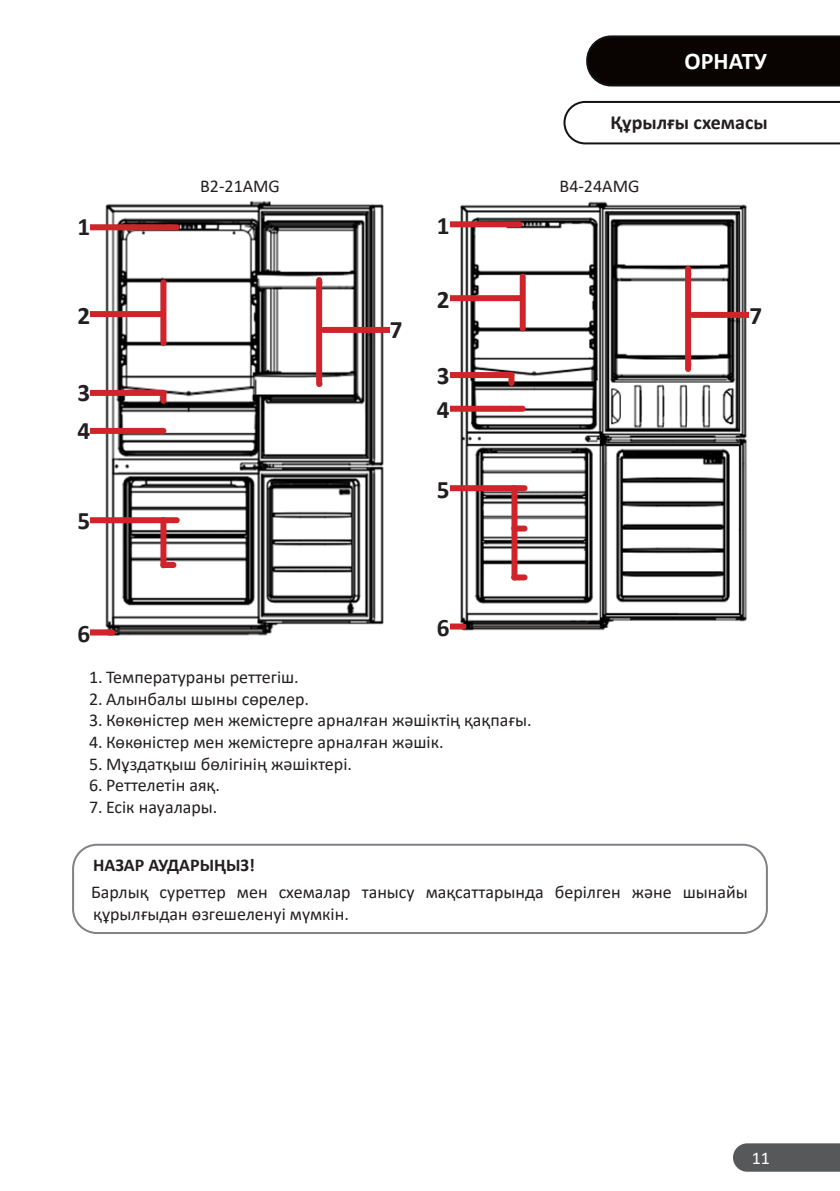
<style>
.page{position:relative;width:840px;height:1191px;background:#fff}
.page>*{position:absolute;margin:0;border:0;box-sizing:border-box;transform-origin:0 0}
.Цифры_на_схемах{font:700 25.2px "Calibri";color:#231f20}
.Заголовок_раздела{font:700 24px "Calibri";color:#fff}
.Подзаголовок{font:700 20px "Calibri";color:#231f20}
.Тексты_в__пузырях{font:18px/21.6px "Calibri";color:#231f20}
.Тексты_в__пузырях-2{font:700 18px "Calibri";color:#231f20}
.t1{font:18px "Calibri";color:#fff}
</style>
<div class="page">
<div style="left:733px;top:1143px;width:106px;height:28px;background:#57585a"></div>
<img style="left:90px;top:201px;width:299px;height:435px">
<img style="left:450px;top:201px;width:299px;height:430px">
<svg style="left:586px;top:35px;width:253px;height:51px;background:#100b0a"></svg>
<svg style="left:563px;top:101px;width:276px;height:43px"></svg>
<div style="left:72px;top:843px;width:695px;height:91px;border:2px solid #808285;border-radius:24px"></div>
<div style="left:80px;top:224px;width:97px;height:6px;background:#d1232a"></div>
<div style="left:80px;top:311px;width:80px;height:6px;background:#d1232a"></div>
<div style="left:160px;top:282px;width:6px;height:61px;background:#d1232a"></div>
<div style="left:80px;top:390px;width:83px;height:6px;background:#d1232a"></div>
<div style="left:160px;top:393px;width:6px;height:8px;background:#d1232a"></div>
<div style="left:80px;top:428px;width:83px;height:6px;background:#d1232a"></div>
<div style="left:80px;top:517px;width:97px;height:6px;background:#d1232a"></div>
<div style="left:160px;top:520px;width:6px;height:45px;background:#d1232a"></div>
<div style="left:439px;top:221px;width:80px;height:6px;background:#d1232a"></div>
<div style="left:439px;top:372px;width:72px;height:6px;background:#d1232a"></div>
<div style="left:508px;top:375px;width:6px;height:8px;background:#d1232a"></div>
<div style="left:439px;top:406px;width:83px;height:6px;background:#d1232a"></div>
<div style="left:439px;top:485px;width:85px;height:6px;background:#d1232a"></div>
<div style="left:511px;top:488px;width:6px;height:89px;background:#d1232a"></div>
<div style="left:514px;top:525px;width:10px;height:6px;background:#d1232a"></div>
<div style="left:514px;top:574px;width:10px;height:6px;background:#d1232a"></div>
<div style="left:323px;top:327px;width:76px;height:6px;background:#d1232a"></div>
<div style="left:316px;top:280px;width:6px;height:104px;background:#d1232a"></div>
<div style="left:692px;top:312px;width:58px;height:6px;background:#d1232a"></div>
<svg style="left:684px;top:269px;width:6px;height:100px"></svg>
<div style="left:77px;top:216px;width:13px;height:19px;background:#fff"></div>
<div style="left:77px;top:305px;width:13px;height:18px;background:#fff"></div>
<div style="left:77px;top:382px;width:13px;height:19px;background:#fff"></div>
<div style="left:77px;top:420px;width:13px;height:19px;background:#fff"></div>
<div style="left:77px;top:509px;width:13px;height:19px;background:#fff"></div>
<div style="left:80px;top:629px;width:32px;height:6px;background:#d1232a"></div>
<div style="left:439px;top:623px;width:24px;height:6px;background:#d1232a"></div>
<div style="left:77px;top:623px;width:13px;height:19px;background:#fff"></div>
<div style="left:389px;top:319px;width:13px;height:19px;background:#fff"></div>
<div style="left:436px;top:215px;width:13px;height:19px;background:#fff"></div>
<div style="left:436px;top:365px;width:13px;height:19px;background:#fff"></div>
<div style="left:436px;top:399px;width:13px;height:19px;background:#fff"></div>
<div style="left:436px;top:479px;width:13px;height:18px;background:#fff"></div>
<div style="left:436px;top:617px;width:13px;height:19px;background:#fff"></div>
<div style="left:749px;top:305px;width:12px;height:19px;background:#fff"></div>
<div style="left:439px;top:295px;width:80px;height:6px;background:#d1232a"></div>
<div style="left:519px;top:277px;width:6px;height:51px;background:#d1232a"></div>
<div style="left:436px;top:289px;width:13px;height:19px;background:#fff"></div>
<div style="left:163px;top:562px;width:10px;height:6px;background:#d1232a"></div>
<p class="Заголовок_раздела" style="left:684px;top:44px;width:84px">ОРНАТУ</p>
<p class="Подзаголовок" style="left:610px;top:109px;width:159px">Құрылғы схемасы</p>
<p class="Цифры_на_схемах" style="left:77px;top:209px;width:14px">1</p>
<p class="Цифры_на_схемах" style="left:77px;top:297px;width:14px">2</p>
<p class="Цифры_на_схемах" style="left:77px;top:375px;width:14px">3</p>
<p class="Цифры_на_схемах" style="left:77px;top:413px;width:14px">4</p>
<p class="Цифры_на_схемах" style="left:77px;top:502px;width:14px">5</p>
<p class="Цифры_на_схемах" style="left:77px;top:616px;width:14px">6</p>
<p class="Тексты_в__пузырях" style="left:200px;top:175px;width:81px">B2-21AMG</p>
<p class="Тексты_в__пузырях" style="left:559px;top:175px;width:81px">B4-24AMG</p>
<p class="Цифры_на_схемах" style="left:436px;top:207px;width:14px">1</p>
<p class="Цифры_на_схемах" style="left:389px;top:311px;width:14px">7</p>
<p class="Цифры_на_схемах" style="left:436px;top:281px;width:14px">2</p>
<p class="Цифры_на_схемах" style="left:436px;top:358px;width:14px">3</p>
<p class="Цифры_на_схемах" style="left:436px;top:392px;width:14px">4</p>
<p class="Цифры_на_схемах" style="left:436px;top:471px;width:14px">5</p>
<p class="Цифры_на_схемах" style="left:436px;top:610px;width:14px">6</p>
<p class="Тексты_в__пузырях" style="left:89px;top:666px;width:211px">1. Температураны реттегіш.</p>
<p class="Тексты_в__пузырях" style="left:89px;top:687px;width:221px">2. Алынбалы шыны сөрелер.</p>
<p class="Тексты_в__пузырях" style="left:89px;top:709px;width:444px">3. Көкөністер мен жемістерге арналған жәшіктің қақпағы.</p>
<p class="Тексты_в__пузырях" style="left:89px;top:731px;width:356px">4. Көкөністер мен жемістерге арналған жәшік.</p>
<p class="Тексты_в__пузырях" style="left:89px;top:752px;width:264px">5. Мұздатқыш бөлігінің жәшіктері.</p>
<p class="Тексты_в__пузырях" style="left:89px;top:774px;width:132px">6. Реттелетін аяқ.</p>
<p class="Тексты_в__пузырях" style="left:89px;top:795px;width:130px">7. Есік науалары.</p>
<p class="Цифры_на_схемах" style="left:749px;top:298px;width:14px">7</p>
<p class="Тексты_в__пузырях-2" style="left:93px;top:852px;width:163px">НАЗАР АУДАРЫҢЫЗ!</p>
<p class="Тексты_в__пузырях" style="left:91px;top:881px;width:658px">Барлық суреттер мен схемалар танысу мақсаттарында берілген және шынайы құрылғыдан өзгешеленуі мүмкін.</p>
<p class="t1" style="left:751px;top:1145px;width:20px">11</p>
</div>
